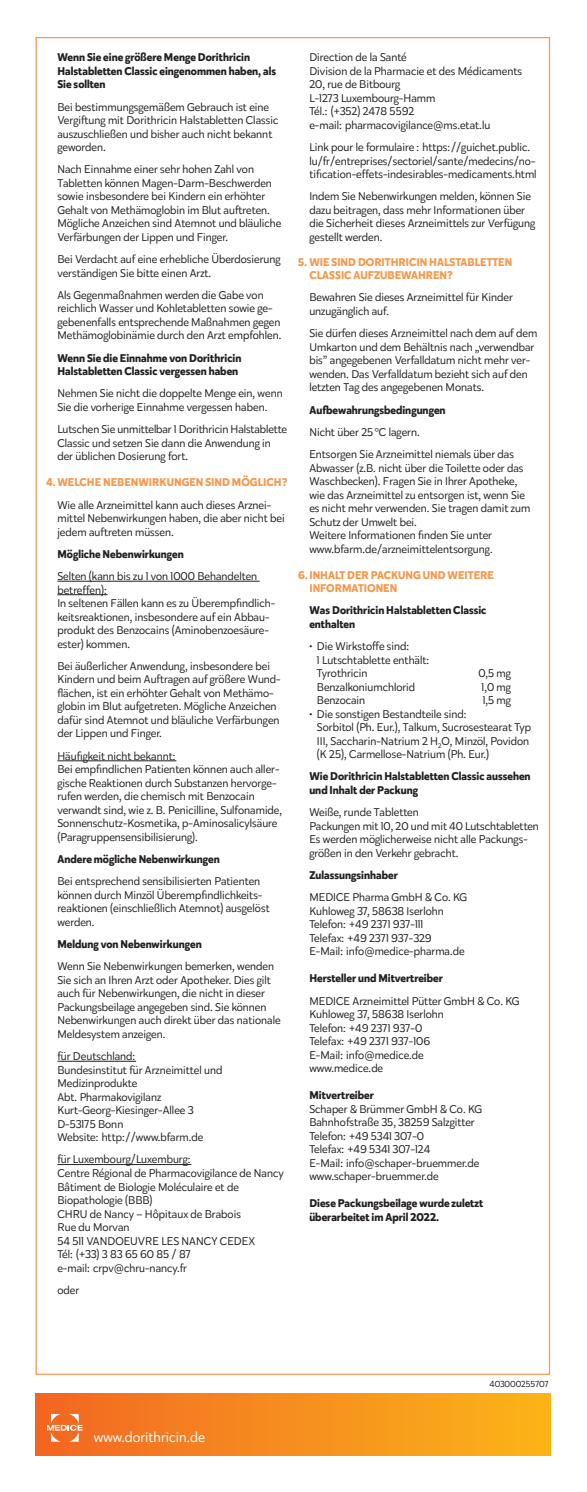
<style>
.page{position:relative;width:587px;height:1492px;background:#fff}
.page>*{position:absolute;margin:0;border:0;box-sizing:border-box;transform-origin:0 0}
.t1{font:14.12px "Karu";color:#fff}
.t2{font:11.25px/13.5px "Karu";color:#231f20}
.t3{font:700 11.25px/13.5px "Karu";color:#231f20}
.t4{font:700 11.25px/13.5px "Karu";color:#f7984b}
.t5{font:8.75px "Karu";color:#231f20}
</style>
<div class="page">
<div style="left:35px;top:1392px;width:514px;height:62px;background:linear-gradient(to right,#f26623,#fbb419)"></div>
<hr style="left:57px;top:581px;width:202px;height:1px;background:#231f20">
<hr style="left:57px;top:594px;width:50px;height:1px;background:#231f20">
<hr style="left:57px;top:760px;width:119px;height:1px;background:#231f20">
<hr style="left:57px;top:1060px;width:79px;height:1px;background:#231f20">
<hr style="left:57px;top:1164px;width:134px;height:1px;background:#231f20">
<svg style="left:47px;top:1413px;width:36px;height:28px"></svg>
<p class="t3" style="left:57px;top:51px;width:220px">Wenn Sie eine größere Menge Dorithricin<br>Halstabletten Classic eingenommen haben, als<br>Sie sollten</p>
<p class="t2" style="left:57px;top:100px;width:222px">Bei bestimmungsgemäßem Gebrauch ist eine Vergiftung mit Dorithricin Halstabletten Classic auszuschließen und bisher auch nicht bekannt geworden.</p>
<p class="t2" style="left:57px;top:162px;width:225px">Nach Einnahme einer sehr hohen Zahl von Tabletten können Magen-Darm-Beschwerden sowie insbesondere bei Kindern ein erhöhter Gehalt von Methämoglobin im Blut auftreten.<br>Mögliche Anzeichen sind Atemnot und bläuliche Verfärbungen der Lippen und Finger.</p>
<p class="t2" style="left:57px;top:252px;width:224px">Bei Verdacht auf eine erhebliche Überdosierung verständigen Sie bitte einen Arzt.</p>
<p class="t2" style="left:57px;top:288px;width:225px">Als Gegenmaßnahmen werden die Gabe von reichlich Wasser und Kohletabletten sowie ge&shy;gebenenfalls entsprechende Maßnahmen gegen Methämoglobinämie durch den Arzt empfohlen.</p>
<p class="t3" style="left:57px;top:351px;width:185px">Wenn Sie die Einnahme von Dorithricin<br>Halstabletten Classic vergessen haben</p>
<p class="t2" style="left:57px;top:386px;width:226px">Nehmen Sie nicht die doppelte Menge ein, wenn<br>Sie die vorherige Einnahme vergessen haben.</p>
<p class="t2" style="left:57px;top:422px;width:231px">Lutschen Sie unmittelbar 1 Dorithricin Halstablette<br>Classic und setzen Sie dann die Anwendung in der üblichen Dosierung fort.</p>
<p class="t4" style="left:46px;top:475px;width:242px">4.WELCHE NEBENWIRKUNGEN SIND MÖGLICH?</p>
<p class="t2" style="left:57px;top:497px;width:229px">Wie alle Arzneimittel kann auch dieses Arznei&shy;mittel Nebenwirkungen haben, die aber nicht bei jedem auftreten müssen.</p>
<p class="t3" style="left:57px;top:547px;width:128px">Mögliche Nebenwirkungen</p>
<p class="t2" style="left:57px;top:569px;width:219px">Selten (kann bis zu 1 von 1000 Behandelten betreffen):<br>In seltenen Fällen kann es zu Überempfindlich&shy;keitsreaktionen, insbesondere auf ein Abbau&shy;produkt des Benzocains (Aminobenzoesäure&shy;ester) kommen.</p>
<p class="t2" style="left:57px;top:659px;width:225px">Bei äußerlicher Anwendung, insbesondere bei Kindern und beim Auftragen auf größere Wund&shy;flächen, ist ein erhöhter Gehalt von Methämo&shy;globin im Blut aufgetreten. Mögliche Anzeichen dafür sind Atemnot und bläuliche Verfärbungen der Lippen und Finger.</p>
<p class="t2" style="left:57px;top:748px;width:226px">Häufigkeit nicht bekannt:<br>Bei empfindlichen Patienten können auch aller&shy;gische Reaktionen durch Substanzen hervorge&shy;rufen werden, die chemisch mit Benzocain verwandt sind, wie z. B. Penicilline, Sulfonamide, Sonnenschutz-Kosmetika, p-Aminosalicylsäure (Paragruppensensibilisierung).</p>
<p class="t3" style="left:57px;top:852px;width:164px">Andere mögliche Nebenwirkungen</p>
<p class="t2" style="left:57px;top:874px;width:214px">Bei entsprechend sensibilisierten Patienten können durch Minzöl Überempfindlichkeits&shy;reaktionen (einschließlich Atemnot) ausgelöst werden.</p>
<p class="t3" style="left:57px;top:937px;width:146px">Meldung von Nebenwirkungen</p>
<p class="t2" style="left:57px;top:959px;width:224px">Wenn Sie Nebenwirkungen bemerken, wenden Sie sich an Ihren Arzt oder Apotheker. Dies gilt auch für Nebenwirkungen, die nicht in dieser Packungsbeilage angegeben sind. Sie können Nebenwirkungen auch direkt über das nationale Meldesystem anzeigen.</p>
<p class="t2" style="left:57px;top:1049px;width:166px">für Deutschland:<br>Bundesinstitut für Arzneimittel und<br>Medizinprodukte<br>Abt. Pharmakovigilanz<br>Kurt-Georg-Kiesinger-Allee 3<br>D-53175 Bonn<br>Website: http://www.bfarm.de</p>
<p class="t2" style="left:57px;top:1152px;width:228px">für Luxembourg/Luxemburg:<br>Centre Régional de Pharmacovigilance de Nancy<br>Bâtiment de Biologie Moléculaire et de<br>Biopathologie (BBB)<br>CHRU de Nancy – Hôpitaux de Brabois<br>Rue du Morvan<br>54 511 VANDOEUVRE LES NANCY CEDEX<br>Tél: (+33) 3 83 65 60 85 / 87<br>e-mail: crpv@chru-nancy.fr</p>
<p class="t2" style="left:57px;top:1282px;width:23px">oder</p>
<p class="t2" style="left:309px;top:50px;width:214px">Direction de la Santé<br>Division de la Pharmacie et des Médicaments<br>20, rue de Bitbourg<br>L-1273 Luxembourg-Hamm<br>Tél.: (+352) 2478 5592<br>e-mail: pharmacovigilance@ms.etat.lu</p>
<p class="t2" style="left:309px;top:140px;width:228px">Link pour le formulaire : https://guichet.public. lu/fr/entreprises/sectoriel/sante/medecins/no&shy;tification-effets-indesirables-medicaments.html</p>
<p class="t2" style="left:309px;top:189px;width:227px">Indem Sie Nebenwirkungen melden, können Sie dazu beitragen, dass mehr Informationen über die Sicherheit dieses Arzneimittels zur Verfügung gestellt werden.</p>
<p class="t4" style="left:309px;top:255px;width:204px;text-indent:-11px">5. WIE SIND DORITHRICIN HALSTABLETTEN<br>CLASSIC AUFZUBEWAHREN?</p>
<p class="t2" style="left:309px;top:290px;width:205px">Bewahren Sie dieses Arzneimittel für Kinder unzugänglich auf.</p>
<p class="t2" style="left:309px;top:326px;width:229px">Sie dürfen dieses Arzneimittel nach dem auf dem Umkarton und dem Behältnis nach „verwendbar bis” angegebenen Verfalldatum nicht mehr ver&shy;wenden. Das Verfalldatum bezieht sich auf den letzten Tag des angegebenen Monats.</p>
<p class="t3" style="left:309px;top:403px;width:138px">Aufbewahrungsbedingungen</p>
<p class="t2" style="left:309px;top:420px;width:206px;line-height:22.2px">Nicht über 25°C lagern.<br>Entsorgen Sie Arzneimittel niemals über das</p>
<p class="t2" style="left:309px;top:460px;width:222px">Abwasser (z.B. nicht über die Toilette oder das Waschbecken). Fragen Sie in Ihrer Apotheke, wie das Arzneimittel zu entsorgen ist, wenn Sie es nicht mehr verwenden. Sie tragen damit zum Schutz der Umwelt bei.<br>Weitere Informationen finden Sie unter www.bfarm.de/arzneimittelentsorgung.</p>
<p class="t4" style="left:309px;top:568px;width:186px;text-indent:-11px">6.INHALT DER PACKUNG UND WEITERE<br>INFORMATIONEN</p>
<p class="t3" style="left:309px;top:603px;width:178px">Was Dorithricin Halstabletten Classic enthalten</p>
<p class="t2" style="left:316px;top:639px;width:114px;text-indent:-8px">• Die Wirkstoffe sind:<br>1 Lutschtablette enthält:<br>Tyrothricin</p>
<p class="t2" style="left:478px;top:666px;width:34px">0,5 mg</p>
<p class="t2" style="left:316px;top:679px;width:100px">Benzalkoniumchlorid</p>
<p class="t2" style="left:481px;top:679px;width:31px">1,0 mg</p>
<p class="t2" style="left:316px;top:693px;width:50px">Benzocain</p>
<p class="t2" style="left:482px;top:693px;width:30px">1,5 mg</p>
<p class="t2" style="left:316px;top:706px;width:215px;text-indent:-8px">• Die sonstigen Bestandteile sind:<br>Sorbitol (Ph. Eur.), Talkum, Sucrosestearat Typ III, Saccharin-Natrium 2 H<sub>2</sub>O, Minzöl, Povidon (K 25), Carmellose-Natrium (Ph. Eur.)</p>
<p class="t3" style="left:309px;top:769px;width:222px">Wie Dorithricin Halstabletten Classic aussehen und Inhalt der Packung</p>
<p class="t2" style="left:309px;top:805px;width:231px">Weiße, runde Tabletten<br>Packungen mit 10, 20 und mit 40 Lutschtabletten Es werden möglicherweise nicht alle Packungs&shy;größen in den Verkehr gebracht.</p>
<p class="t3" style="left:309px;top:868px;width:90px">Zulassungsinhaber</p>
<p class="t2" style="left:309px;top:890px;width:159px">MEDICE Pharma GmbH &amp; Co. KG<br>Kuhloweg 37, 58638 Iserlohn<br>Telefon: +49 2371 937-111<br>Telefax: +49 2371 937-329<br>E-Mail: info@medice-pharma.de</p>
<p class="t3" style="left:309px;top:971px;width:135px">Hersteller und Mitvertreiber</p>
<p class="t2" style="left:309px;top:993px;width:211px">MEDICE Arzneimittel Pütter GmbH &amp; Co. KG<br>Kuhloweg 37, 58638 Iserlohn<br>Telefon: +49 2371 937-0<br>Telefax: +49 2371 937-106<br>E-Mail: info@medice.de<br>www.medice.de</p>
<p class="t3" style="left:309px;top:1088px;width:66px">Mitvertreiber</p>
<p class="t2" style="left:309px;top:1101px;width:174px">Schaper &amp; Brümmer GmbH &amp; Co. KG<br>Bahnhofstraße 35, 38259 Salzgitter<br>Telefon: +49 5341 307-0<br>Telefax: +49 5341 307-124<br>E-Mail: info@schaper-bruemmer.de www.schaper-bruemmer.de</p>
<p class="t3" style="left:309px;top:1196px;width:175px">Diese Packungsbeilage wurde zuletzt überarbeitet im April 2022.</p>
<p class="t1" style="left:94px;top:1426px;width:113px">www.dorithricin.de</p>
<p class="t5" style="left:489px;top:1377px;width:60px">403000255707</p>
</div>
